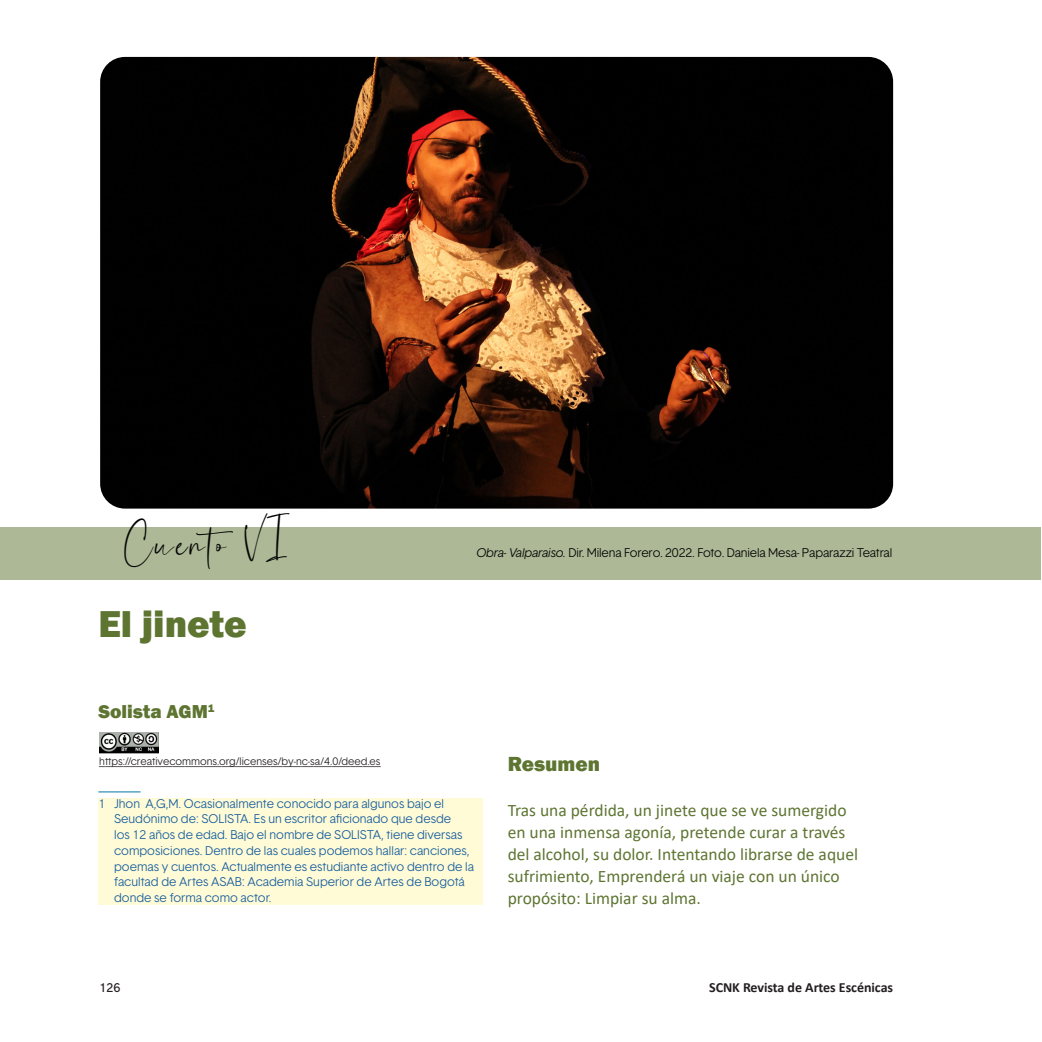
<style>
.page{position:relative;width:1042px;height:1042px;background:#fff}
.page>*{position:absolute;margin:0;border:0;box-sizing:border-box;transform-origin:0 0}
.AUTORES{font:42px "Florentea";letter-spacing:.06em;color:#040503}
.TITULO_PRIMER_NIVEL{font:800 38.5px "Franklin Gothic";color:#5e7532}
.TITULOS_DE_LOS_RESUM{font:800 21px "Franklin Gothic";color:#5e7532}
.AUTORES-2{font:800 19.25px "Franklin Gothic";color:#5e7532}
.TITULOS_DE_LOS_RESUM-2{font:17.5px/22.1px "Calibri";color:#5e7532}
.t1{font:700 14px "Calibri";letter-spacing:-.005em;color:#231f20}
.NOTAS_AL_PIE{font:300 12.25px/15.8px "Basetica";color:#175d9e}
.PIE_DE_FOTOS{font:300 12.25px "Basetica";letter-spacing:-.01em;color:#040503}
.BANDERA{font:300 12.25px "Basetica";color:#231f20}
.t2{font:12.25px "Basetica";color:#231f20}
.BANDERA-2{font:300 10.5px "Basetica";color:#231f20}
.s1{font-style:italic}
</style>
<div class="page">
<div style="left:0;top:527px;width:1041px;height:53px;background:#acb896"></div>
<hr style="left:98px;top:791px;width:43px;height:1px;background:#0076a3">
<div style="left:98px;top:798px;width:385px;height:107px;background:#fffbd6"></div>
<img style="left:100px;top:57px;width:793px;height:451px">
<img style="left:99px;top:732px;width:60px;height:21px">
<p class="AUTORES" style="left:123px;top:515px;width:168px">Cuento VI</p>
<p class="TITULO_PRIMER_NIVEL" style="left:98px;top:599px;width:150px">El jinete</p>
<p class="AUTORES-2" style="left:98px;top:699px;width:118px">Solista AGM<sup>1</sup></p>
<p class="PIE_DE_FOTOS" style="left:476px;top:544px;width:417px"><span class="s1">Obra- Valparaiso.</span> Dir. Milena Forero. 2022. Foto. Daniela Mesa- Paparazzi Teatral</p>
<p class="BANDERA-2" style="left:99px;top:754px;width:283px">https://creativecommons.org/licenses/by-nc-sa/4.0/deed.es</p>
<p class="BANDERA" style="left:99px;top:753px;width:283px">______________________________________________</p>
<p class="NOTAS_AL_PIE" style="left:114px;top:795px;width:361px;text-indent:-16px">1 Jhon A,G,M. Ocasionalmente conocido para algunos bajo el Seudónimo de: SOLISTA. Es un escritor aficionado que desde<br>los 12 años de edad. Bajo el nombre de SOLISTA, tiene diversas composiciones. Dentro de las cuales podemos hallar: canciones, poemas y cuentos. Actualmente es estudiante activo dentro de la facultad de Artes ASAB: Academia Superior de Artes de Bogotá donde se forma como actor.</p>
<p class="TITULOS_DE_LOS_RESUM" style="left:508px;top:751px;width:94px">Resumen</p>
<p class="TITULOS_DE_LOS_RESUM-2" style="left:508px;top:798px;width:352px">Tras una pérdida, un jinete que se ve sumergido en una inmensa agonía, pretende curar a través del alcohol, su dolor. Intentando librarse de aquel sufrimiento, Emprenderá un viaje con un único propósito: Limpiar su alma.</p>
<p class="t2" style="left:100px;top:979px;width:22px">126</p>
<p class="t1" style="left:709px;top:977px;width:185px">SCNK Revista de Artes Escénicas</p>
</div>
